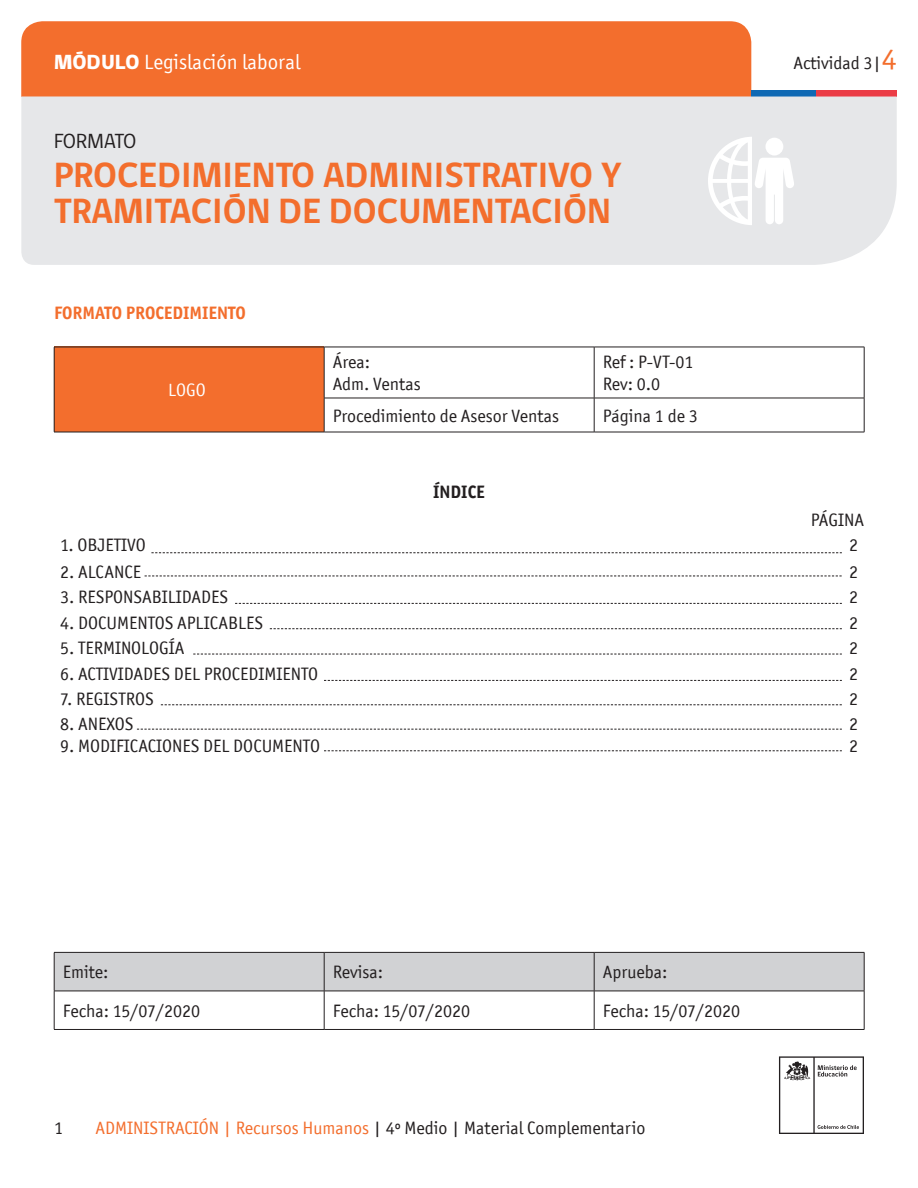
<style>
.page{position:relative;width:918px;height:1188px;background:#fff}
.page>*{position:absolute;margin:0;border:0;box-sizing:border-box;transform-origin:0 0}
.t1{font:700 36px/36px "gob CL";color:#f36e2d}
.t2{font:21px "Officina San ITC";color:#fff}
.t3{font:21px "gob CL";letter-spacing:-.025em;color:#231f20}
.t4{font:18px "Officina San ITC";color:#231f20}
.t5{font:700 18px "Officina San ITC";color:#f36e2d}
.t6{font:700 18px "Officina San ITC";color:#231f20}
.t7{font:18px "Officina San ITC";color:#fff}
.s1{font-family:"gob CL";font-weight:800}
.s2{font-size:30px;color:#f36e2d}
.s3{color:#f36e2d}
</style>
<div class="page">
<svg style="left:779px;top:1056px;width:85px;height:78px"></svg>
<div style="left:21px;top:21px;width:730px;height:76px;background:#f36e2d"></div>
<div style="left:751px;top:90px;width:65px;height:7px;background:#0f69b4"></div>
<div style="left:816px;top:90px;width:81px;height:7px;background:#eb3c46"></div>
<div style="left:54px;top:347px;width:270px;height:85px;background:#f36e2d"></div>
<hr style="left:54px;top:347px;width:270px;height:1px;background:#231f20">
<hr style="left:54px;top:347px;width:1px;height:51px;background:#231f20">
<hr style="left:324px;top:347px;width:270px;height:1px;background:#231f20">
<hr style="left:324px;top:347px;width:1px;height:51px;background:#231f20">
<hr style="left:594px;top:347px;width:270px;height:1px;background:#231f20">
<hr style="left:594px;top:347px;width:1px;height:51px;background:#231f20">
<hr style="left:864px;top:347px;width:1px;height:51px;background:#231f20">
<hr style="left:54px;top:398px;width:1px;height:34px;background:#231f20">
<hr style="left:324px;top:398px;width:270px;height:1px;background:#231f20">
<hr style="left:324px;top:398px;width:1px;height:34px;background:#231f20">
<hr style="left:594px;top:398px;width:270px;height:1px;background:#231f20">
<hr style="left:594px;top:398px;width:1px;height:34px;background:#231f20">
<hr style="left:864px;top:398px;width:1px;height:34px;background:#231f20">
<hr style="left:54px;top:432px;width:270px;height:1px;background:#231f20">
<hr style="left:324px;top:432px;width:270px;height:1px;background:#231f20">
<hr style="left:594px;top:432px;width:270px;height:1px;background:#231f20">
<div style="left:55px;top:953px;width:809px;height:38px;background:#d1d2d4"></div>
<hr style="left:54px;top:952px;width:270px;height:1px;background:#231f20">
<hr style="left:54px;top:953px;width:1px;height:38px;background:#231f20">
<hr style="left:324px;top:952px;width:270px;height:1px;background:#231f20">
<hr style="left:324px;top:953px;width:1px;height:38px;background:#231f20">
<hr style="left:594px;top:952px;width:270px;height:1px;background:#231f20">
<hr style="left:594px;top:953px;width:1px;height:38px;background:#231f20">
<hr style="left:864px;top:953px;width:1px;height:38px;background:#231f20">
<hr style="left:54px;top:991px;width:270px;height:1px;background:#231f20">
<hr style="left:54px;top:991px;width:1px;height:38px;background:#231f20">
<hr style="left:324px;top:991px;width:270px;height:1px;background:#231f20">
<hr style="left:324px;top:991px;width:1px;height:38px;background:#231f20">
<hr style="left:594px;top:991px;width:270px;height:1px;background:#231f20">
<hr style="left:594px;top:991px;width:1px;height:38px;background:#231f20">
<hr style="left:864px;top:991px;width:1px;height:38px;background:#231f20">
<hr style="left:54px;top:1029px;width:270px;height:1px;background:#231f20">
<hr style="left:324px;top:1029px;width:270px;height:1px;background:#231f20">
<hr style="left:594px;top:1029px;width:270px;height:1px;background:#231f20">
<div style="left:21px;top:97px;width:876px;height:168px;background:#e6e7e9"></div>
<svg style="left:708px;top:137px;width:86px;height:88px"></svg>
<svg style="left:151px;top:552px;width:691px;height:1px"></svg>
<svg style="left:145px;top:576px;width:697px;height:1px"></svg>
<svg style="left:235px;top:603px;width:607px;height:1px"></svg>
<svg style="left:270px;top:628px;width:572px;height:1px"></svg>
<svg style="left:193px;top:654px;width:649px;height:1px"></svg>
<svg style="left:324px;top:680px;width:518px;height:1px"></svg>
<svg style="left:161px;top:704px;width:681px;height:1px"></svg>
<svg style="left:137px;top:729px;width:705px;height:1px"></svg>
<svg style="left:324px;top:750px;width:518px;height:1px"></svg>
<p class="t2" style="left:54px;top:50px;width:248px"><span class="s1">MÓDULO</span> Legislación laboral</p>
<p class="t4" style="left:794px;top:53px;width:105px">Actividad 3|<span class="s2">4</span></p>
<p class="t3" style="left:54px;top:127px;width:84px">FORMATO</p>
<p class="t1" style="left:54px;top:158px;width:569px">PROCEDIMIENTO ADMINISTRATIVO Y<br>TRAMITACIÓN DE DOCUMENTACIÓN</p>
<p class="t5" style="left:54px;top:302px;width:193px">FORMATO PROCEDIMIENTO</p>
<p class="t7" style="left:168px;top:380px;width:39px">LOGO</p>
<p class="t4" style="left:333px;top:352px;width:39px">Área:</p>
<p class="t4" style="left:333px;top:373px;width:90px">Adm. Ventas</p>
<p class="t4" style="left:603px;top:352px;width:92px">Ref : P-VT-01</p>
<p class="t4" style="left:603px;top:373px;width:59px">Rev: 0.0</p>
<p class="t4" style="left:333px;top:405px;width:228px">Procedimiento de Asesor Ventas</p>
<p class="t4" style="left:603px;top:405px;width:97px">Página 1 de 3</p>
<p class="t6" style="left:433px;top:481px;width:53px">ÍNDICE</p>
<p class="t4" style="left:811px;top:510px;width:55px">PÁGINA</p>
<p class="t4" style="left:60px;top:535px;width:87px">1. OBJETIVO</p>
<p class="t4" style="left:849px;top:535px;width:10px">2</p>
<p class="t4" style="left:60px;top:561px;width:83px">2. ALCANCE</p>
<p class="t4" style="left:849px;top:561px;width:10px">2</p>
<p class="t4" style="left:60px;top:586px;width:170px">3. RESPONSABILIDADES</p>
<p class="t4" style="left:849px;top:586px;width:10px">2</p>
<p class="t4" style="left:60px;top:612px;width:205px">4. DOCUMENTOS APLICABLES</p>
<p class="t4" style="left:849px;top:612px;width:10px">2</p>
<p class="t4" style="left:60px;top:638px;width:126px">5. TERMINOLOGÍA</p>
<p class="t4" style="left:849px;top:638px;width:10px">2</p>
<p class="t4" style="left:60px;top:664px;width:260px">6. ACTIVIDADES DEL PROCEDIMIENTO</p>
<p class="t4" style="left:849px;top:664px;width:10px">2</p>
<p class="t4" style="left:60px;top:689px;width:95px">7. REGISTROS</p>
<p class="t4" style="left:849px;top:689px;width:10px">2</p>
<p class="t4" style="left:60px;top:714px;width:75px">8. ANEXOS</p>
<p class="t4" style="left:60px;top:735px;width:262px">9. MODIFICACIONES DEL DOCUMENTO</p>
<p class="t4" style="left:849px;top:714px;width:10px">2</p>
<p class="t4" style="left:849px;top:735px;width:10px">2</p>
<p class="t4" style="left:63px;top:962px;width:47px">Emite:</p>
<p class="t4" style="left:333px;top:962px;width:52px">Revisa:</p>
<p class="t4" style="left:603px;top:962px;width:66px">Aprueba:</p>
<p class="t4" style="left:63px;top:1000px;width:139px">Fecha: 15/07/2020</p>
<p class="t4" style="left:333px;top:1000px;width:139px">Fecha: 15/07/2020</p>
<p class="t4" style="left:603px;top:1000px;width:139px">Fecha: 15/07/2020</p>
<p class="t4" style="left:54px;top:1118px;width:10px">1</p>
<p class="t4" style="left:95px;top:1118px;width:551px"><span class="s3">ADMINISTRACIÓN | Recursos Humanos</span> | 4º Medio | Material Complementario</p>
</div>
